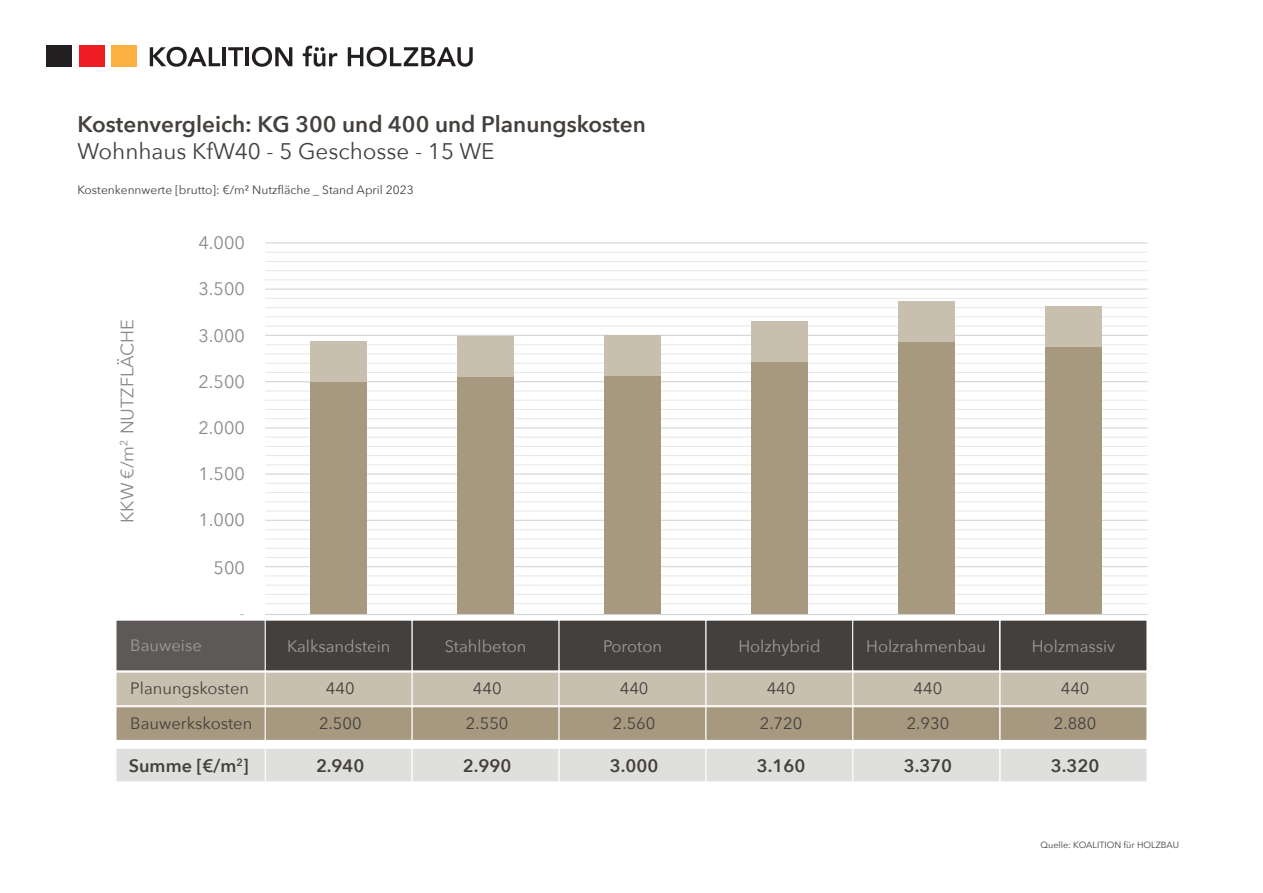
<style>
.page{position:relative;width:1263px;height:893px;background:#fff}
.page>*{position:absolute;margin:0;border:0;box-sizing:border-box;transform-origin:0 0}
.t1{font:600 22.5px "Avenir Next";color:#43403d}
.t2{font:22.5px "Avenir Next";color:#43403d}
.t3{font:18px "Avenir Next";color:#8d8987}
.t4{font:600 18px "Avenir Next";color:#43403d}
.t5{font:18px "Avenir Next";color:#b3aead}
.t6{font:16.5px "Avenir Next";color:#43403d}
.t7{font:16.5px "Avenir Next";color:#a09b9a}
.t8{font:12px "Avenir Next";color:#43403d}
.t9{font:9px "Avenir Next";color:#43403d}
</style>
<div class="page">
<div style="left:115px;top:620px;width:151px;height:51px;background:#5d5956;border:1px solid #fff"></div>
<div style="left:115px;top:748px;width:151px;height:34px;background:#dfdfde;border:1px solid #fff"></div>
<div style="left:265px;top:748px;width:148px;height:34px;background:#dfdfde;border:1px solid #fff"></div>
<div style="left:412px;top:748px;width:148px;height:34px;background:#dfdfde;border:1px solid #fff"></div>
<div style="left:558px;top:748px;width:148px;height:34px;background:#dfdfde;border:1px solid #fff"></div>
<div style="left:705px;top:748px;width:148px;height:34px;background:#dfdfde;border:1px solid #fff"></div>
<div style="left:852px;top:748px;width:148px;height:34px;background:#dfdfde;border:1px solid #fff"></div>
<div style="left:999px;top:748px;width:148px;height:34px;background:#dfdfde;border:1px solid #fff"></div>
<hr style="left:265px;top:242px;width:882px;height:1px;background:#d1d2d4">
<hr style="left:265px;top:289px;width:882px;height:1px;background:#d1d2d4">
<hr style="left:265px;top:335px;width:882px;height:1px;background:#d1d2d4">
<hr style="left:265px;top:252px;width:882px;height:1px;background:#e6e7e9">
<hr style="left:265px;top:298px;width:882px;height:1px;background:#e6e7e9">
<hr style="left:265px;top:261px;width:882px;height:1px;background:#e6e7e9">
<hr style="left:265px;top:307px;width:882px;height:1px;background:#e6e7e9">
<hr style="left:265px;top:270px;width:882px;height:1px;background:#e6e7e9">
<hr style="left:265px;top:317px;width:882px;height:1px;background:#e6e7e9">
<hr style="left:265px;top:280px;width:882px;height:1px;background:#e6e7e9">
<hr style="left:265px;top:326px;width:882px;height:1px;background:#e6e7e9">
<hr style="left:265px;top:427px;width:882px;height:1px;background:#d1d2d4">
<hr style="left:265px;top:474px;width:882px;height:1px;background:#d1d2d4">
<hr style="left:265px;top:520px;width:882px;height:1px;background:#d1d2d4">
<hr style="left:265px;top:437px;width:882px;height:1px;background:#e6e7e9">
<hr style="left:265px;top:483px;width:882px;height:1px;background:#e6e7e9">
<hr style="left:265px;top:446px;width:882px;height:1px;background:#e6e7e9">
<hr style="left:265px;top:492px;width:882px;height:1px;background:#e6e7e9">
<hr style="left:265px;top:455px;width:882px;height:1px;background:#e6e7e9">
<hr style="left:265px;top:501px;width:882px;height:1px;background:#e6e7e9">
<hr style="left:265px;top:465px;width:882px;height:1px;background:#e6e7e9">
<hr style="left:265px;top:511px;width:882px;height:1px;background:#e6e7e9">
<hr style="left:265px;top:381px;width:882px;height:1px;background:#d1d2d4">
<hr style="left:265px;top:566px;width:882px;height:1px;background:#d1d2d4">
<hr style="left:265px;top:344px;width:882px;height:1px;background:#e6e7e9">
<hr style="left:265px;top:529px;width:882px;height:1px;background:#e6e7e9">
<hr style="left:265px;top:391px;width:882px;height:1px;background:#e6e7e9">
<hr style="left:265px;top:576px;width:882px;height:1px;background:#e6e7e9">
<hr style="left:265px;top:354px;width:882px;height:1px;background:#e6e7e9">
<hr style="left:265px;top:539px;width:882px;height:1px;background:#e6e7e9">
<hr style="left:265px;top:400px;width:882px;height:1px;background:#e6e7e9">
<hr style="left:265px;top:585px;width:882px;height:1px;background:#e6e7e9">
<hr style="left:265px;top:363px;width:882px;height:1px;background:#e6e7e9">
<hr style="left:265px;top:548px;width:882px;height:1px;background:#e6e7e9">
<hr style="left:265px;top:409px;width:882px;height:1px;background:#e6e7e9">
<hr style="left:265px;top:594px;width:882px;height:1px;background:#e6e7e9">
<hr style="left:265px;top:372px;width:882px;height:1px;background:#e6e7e9">
<hr style="left:265px;top:557px;width:882px;height:1px;background:#e6e7e9">
<hr style="left:265px;top:418px;width:882px;height:1px;background:#e6e7e9">
<hr style="left:265px;top:603px;width:882px;height:1px;background:#e6e7e9">
<div style="left:310px;top:381px;width:57px;height:234px;background:#a7997f"></div>
<div style="left:457px;top:377px;width:57px;height:238px;background:#a7997f"></div>
<div style="left:604px;top:376px;width:57px;height:239px;background:#a7997f"></div>
<div style="left:751px;top:361px;width:57px;height:254px;background:#a7997f"></div>
<div style="left:898px;top:342px;width:57px;height:273px;background:#a7997f"></div>
<div style="left:1045px;top:346px;width:57px;height:269px;background:#a7997f"></div>
<div style="left:310px;top:341px;width:57px;height:40px;background:#c8bfaf"></div>
<div style="left:457px;top:337px;width:57px;height:40px;background:#c8bfaf"></div>
<div style="left:604px;top:336px;width:57px;height:40px;background:#c8bfaf"></div>
<div style="left:751px;top:321px;width:57px;height:40px;background:#c8bfaf"></div>
<div style="left:898px;top:302px;width:57px;height:40px;background:#c8bfaf"></div>
<div style="left:1045px;top:306px;width:57px;height:40px;background:#c8bfaf"></div>
<div style="left:115px;top:672px;width:151px;height:34px;background:#c8bfaf;border:1px solid #fff"></div>
<div style="left:115px;top:706px;width:151px;height:35px;background:#a7997f;border:1px solid #fff"></div>
<div style="left:265px;top:672px;width:148px;height:34px;background:#c8bfaf;border:1px solid #fff"></div>
<div style="left:265px;top:620px;width:148px;height:51px;background:#43403d"></div>
<div style="left:265px;top:706px;width:148px;height:35px;background:#a7997f;border:1px solid #fff"></div>
<div style="left:412px;top:672px;width:148px;height:34px;background:#c8bfaf;border:1px solid #fff"></div>
<div style="left:412px;top:620px;width:148px;height:51px;background:#43403d"></div>
<div style="left:412px;top:706px;width:148px;height:35px;background:#a7997f;border:1px solid #fff"></div>
<div style="left:558px;top:672px;width:148px;height:34px;background:#c8bfaf;border:1px solid #fff"></div>
<div style="left:558px;top:620px;width:148px;height:51px;background:#43403d"></div>
<div style="left:558px;top:706px;width:148px;height:35px;background:#a7997f;border:1px solid #fff"></div>
<div style="left:705px;top:672px;width:148px;height:34px;background:#c8bfaf;border:1px solid #fff"></div>
<div style="left:705px;top:620px;width:148px;height:51px;background:#43403d"></div>
<div style="left:705px;top:706px;width:148px;height:35px;background:#a7997f;border:1px solid #fff"></div>
<div style="left:852px;top:672px;width:148px;height:34px;background:#c8bfaf;border:1px solid #fff"></div>
<div style="left:852px;top:620px;width:148px;height:51px;background:#43403d"></div>
<div style="left:852px;top:706px;width:148px;height:35px;background:#a7997f;border:1px solid #fff"></div>
<div style="left:999px;top:672px;width:148px;height:34px;background:#c8bfaf;border:1px solid #fff"></div>
<div style="left:999px;top:620px;width:148px;height:51px;background:#43403d"></div>
<div style="left:999px;top:706px;width:148px;height:35px;background:#a7997f;border:1px solid #fff"></div>
<div style="left:47px;top:45px;width:25px;height:22px;background:#231f20"></div>
<div style="left:79px;top:45px;width:25px;height:22px;background:#ee1d23"></div>
<div style="left:111px;top:45px;width:25px;height:22px;background:#fbb03f"></div>
<hr style="left:245px;top:47px;width:4px;height:19px;background:#231f20">
<hr style="left:223px;top:47px;width:3px;height:19px;background:#231f20">
<svg style="left:228px;top:47px;width:15px;height:19px"></svg>
<svg style="left:150px;top:47px;width:70px;height:20px"></svg>
<svg style="left:252px;top:47px;width:40px;height:20px"></svg>
<svg style="left:303px;top:46px;width:34px;height:21px"></svg>
<svg style="left:348px;top:47px;width:125px;height:20px"></svg>
<hr style="left:265px;top:614px;width:882px;height:1px;background:#d1d2d4">
<h1 class="t1" style="left:77px;top:104px;width:570px">Kostenvergleich: KG 300 und 400 und Planungskosten</h1>
<h1 class="t2" style="left:77px;top:132px;width:419px">Wohnhaus KfW40 - 5 Geschosse - 15 WE</h1>
<p class="t8" style="left:77px;top:179px;width:338px">Kostenkennwerte [brutto]: €/m² Nutzfläche _ Stand April 2023</p>
<p class="t3" style="left:112px;top:523px;width:205px;rotate:-90deg">KKW €/m<sup>2</sup> NUTZFLÄCHE</p>
<p class="t3" style="left:198px;top:228px;width:48px">4.000</p>
<p class="t3" style="left:198px;top:274px;width:48px">3.500</p>
<p class="t3" style="left:198px;top:320px;width:48px">3.000</p>
<p class="t3" style="left:198px;top:367px;width:48px">2.500</p>
<p class="t3" style="left:198px;top:413px;width:48px">2.000</p>
<p class="t3" style="left:198px;top:459px;width:48px">1.500</p>
<p class="t3" style="left:198px;top:505px;width:48px">1.000</p>
<p class="t3" style="left:214px;top:553px;width:33px">500</p>
<p class="t5" style="left:239px;top:597px;width:7px">-</p>
<p class="t7" style="left:130px;top:631px;width:73px">Bauweise</p>
<p class="t7" style="left:287px;top:632px;width:105px">Kalksandstein</p>
<p class="t7" style="left:445px;top:632px;width:83px">Stahlbeton</p>
<p class="t7" style="left:603px;top:632px;width:61px">Poroton</p>
<p class="t7" style="left:738px;top:632px;width:84px">Holzhybrid</p>
<p class="t7" style="left:866px;top:632px;width:122px">Holzrahmenbau</p>
<p class="t7" style="left:1032px;top:632px;width:85px">Holzmassiv</p>
<p class="t6" style="left:130px;top:675px;width:120px">Planungskosten</p>
<p class="t6" style="left:326px;top:675px;width:30px">440</p>
<p class="t6" style="left:130px;top:710px;width:123px">Bauwerkskosten</p>
<p class="t6" style="left:319px;top:710px;width:44px">2.500</p>
<p class="t6" style="left:473px;top:675px;width:30px">440</p>
<p class="t6" style="left:466px;top:710px;width:44px">2.550</p>
<p class="t6" style="left:620px;top:675px;width:30px">440</p>
<p class="t6" style="left:613px;top:710px;width:44px">2.560</p>
<p class="t6" style="left:767px;top:675px;width:30px">440</p>
<p class="t6" style="left:760px;top:710px;width:44px">2.720</p>
<p class="t6" style="left:914px;top:675px;width:30px">440</p>
<p class="t6" style="left:907px;top:710px;width:44px">2.930</p>
<p class="t6" style="left:1061px;top:675px;width:30px">440</p>
<p class="t6" style="left:1054px;top:710px;width:44px">2.880</p>
<p class="t4" style="left:129px;top:750px;width:121px">Summe [€/m<sup>2</sup>]</p>
<p class="t4" style="left:316px;top:750px;width:50px">2.940</p>
<p class="t4" style="left:463px;top:750px;width:50px">2.990</p>
<p class="t4" style="left:610px;top:750px;width:50px">3.000</p>
<p class="t4" style="left:757px;top:750px;width:50px">3.160</p>
<p class="t4" style="left:904px;top:750px;width:50px">3.370</p>
<p class="t4" style="left:1051px;top:750px;width:50px">3.320</p>
<p class="t9" style="left:1041px;top:837px;width:140px">Quelle: KOALITION für HOLZBAU</p>
</div>
